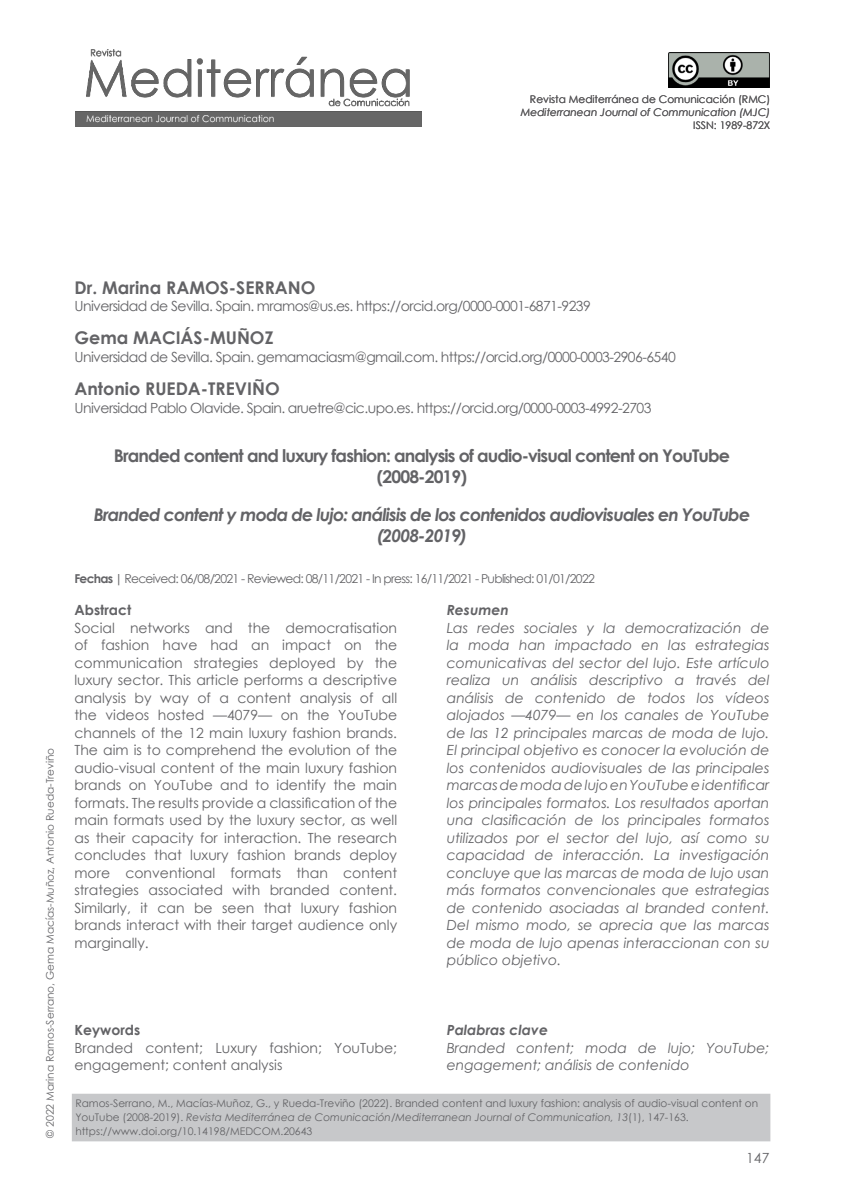
<style>
.page{position:relative;width:844px;height:1191px;background:#fff}
.page>*{position:absolute;margin:0;border:0;box-sizing:border-box;transform-origin:0 0}
.Título_artículo_INGL{font:italic 700 17.5px/21px "Century Gothic";letter-spacing:-.05em;color:#636366;text-align:center}
.Título_artículo_INGL-2{font:700 17.5px/21px "Century Gothic";letter-spacing:-.05em;color:#636366;text-align:center}
.Autor_1{font:700 17.5px "Century Gothic";color:#636366}
.Resumen_CUERPO{font:italic 14px/17.5px "Century Gothic";color:#636366;text-align:justify}
.Resumen_CUERPO-2{font:14px/17.5px "Century Gothic";color:#636366;text-align:justify}
.Datos_autor_2{font:14px "Century Gothic";letter-spacing:-.04em;color:#636366}
.Palabras_Clave_TÍTUL{font:italic 700 14px "Century Gothic";color:#636366}
.Resumen_CUERPO-3{font:700 14px "Century Gothic";color:#636366}
.Palabras_Clave_TÍTUL-2{font:700 14px "Century Gothic";color:#636366}
.Resumen_CUERPO-4{font:italic 700 14px "Century Gothic";color:#636366}
.Fechas{font:12.25px "Century Gothic";letter-spacing:-.06em;color:#636366}
.Pie{font:10.5px/14px "Century Gothic";color:#636366}
.Autores_lateral{font:10.5px "Century Gothic";color:#636366}
.t1{font:italic 10.5px "Century Gothic";color:#636366}
.s1{font-weight:700}
.s2{font-style:italic}
</style>
<div class="page">
<img style="left:75px;top:50px;width:346px;height:77px">
<img style="left:668px;top:52px;width:101px;height:35px">
<div style="left:74px;top:1095px;width:694px;height:44px;background:#c7c8ca"></div>
<div style="left:72px;top:1093px;width:698px;height:48px;border:4px solid #c7c8ca"></div>
<p class="Pie" style="left:530px;top:92px;width:242px">Revista Mediterránea de Comunicación (RMC)</p>
<p class="t1" style="left:520px;top:105px;width:251px">Mediterranean Journal of Communication (MJC)</p>
<p class="Pie" style="left:693px;top:118px;width:79px">ISSN: 1989-872X</p>
<p class="Autores_lateral" style="left:43px;top:1137px;width:391px;rotate:-90deg">© 2022 Marina Ramos-Serrano, Gema Macías-Muñoz, Antonio Rueda-Treviño</p>
<p class="Autor_1" style="left:74px;top:274px;width:242px">Dr. Marina RAMOS-SERRANO</p>
<p class="Datos_autor_2" style="left:74px;top:296px;width:518px">Universidad de Sevilla. Spain. mramos@us.es. https://orcid.org/0000-0001-6871-9239</p>
<p class="Autor_1" style="left:74px;top:325px;width:200px">Gema MACIÁS-MUÑOZ</p>
<p class="Datos_autor_2" style="left:74px;top:347px;width:602px">Universidad de Sevilla. Spain. gemamaciasm@gmail.com. https://orcid.org/0000-0003-2906-6540</p>
<p class="Autor_1" style="left:74px;top:375px;width:207px">Antonio RUEDA-TREVIÑO</p>
<p class="Datos_autor_2" style="left:74px;top:398px;width:578px">Universidad Pablo Olavide. Spain. aruetre@cic.upo.es. https://orcid.org/0000-0003-4992-2703</p>
<p class="Título_artículo_INGL-2" style="left:114px;top:444px;width:617px">Branded content and luxury fashion: analysis of audio-visual content on YouTube (2008-2019)</p>
<p class="Título_artículo_INGL" style="left:94px;top:504px;width:657px">Branded content y moda de lujo: análisis de los contenidos audiovisuales en YouTube (2008-2019)</p>
<p class="Fechas" style="left:74px;top:570px;width:521px"><span class="s1">Fechas |</span> Received: 06/08/2021 - Reviewed: 08/11/2021 - In press: 16/11/2021 - Published: 01/01/2022</p>
<p class="Resumen_CUERPO-4" style="left:446px;top:599px;width:64px">Resumen</p>
<p class="Resumen_CUERPO" style="left:446px;top:618px;width:324px">Las redes sociales y la democratización de la moda han impactado en las estrategias comunicativas del sector del lujo. Este artículo realiza un análisis descriptivo a través del análisis de contenido de todos los vídeos alojados —4079— en los canales de YouTube de las 12 principales marcas de moda de lujo.<br>El principal objetivo es conocer la evolución de los contenidos audiovisuales de las principales marcas de moda de lujo en YouTube e identificar los principales formatos. Los resultados aportan una clasificación de los principales formatos utilizados por el sector del lujo, así como su capacidad de interacción. La investigación concluye que las marcas de moda de lujo usan más formatos convencionales que estrategias de contenido asociadas al branded content.<br>Del mismo modo, se aprecia que las marcas de moda de lujo apenas interaccionan con su público objetivo.</p>
<p class="Resumen_CUERPO-3" style="left:74px;top:599px;width:58px">Abstract</p>
<p class="Resumen_CUERPO-2" style="left:74px;top:618px;width:324px">Social networks and the democratisation of fashion have had an impact on the communication strategies deployed by the luxury sector. This article performs a descriptive analysis by way of a content analysis of all the videos hosted —4079— on the YouTube channels of the 12 main luxury fashion brands.<br>The aim is to comprehend the evolution of the audio-visual content of the main luxury fashion brands on YouTube and to identify the main formats. The results provide a classification of the main formats used by the luxury sector, as well as their capacity for interaction. The research concludes that luxury fashion brands deploy more conventional formats than content strategies associated with branded content.<br>Similarly, it can be seen that luxury fashion brands interact with their target audience only marginally.</p>
<p class="Palabras_Clave_TÍTUL-2" style="left:74px;top:1019px;width:67px">Keywords</p>
<p class="Resumen_CUERPO-2" style="left:74px;top:1038px;width:324px">Branded content; Luxury fashion; YouTube; engagement; content analysis</p>
<p class="Pie" style="left:75px;top:1095px;width:684px">Ramos-Serrano, M., Macías-Muñoz, G., y Rueda-Treviño (2022). Branded content and luxury fashion: analysis of audio-visual content on<br>YouTube (2008-2019). <span class="s2">Revista Mediterránea de Comunicación/Mediterranean Journal of Communication, 13</span>(1), 147-163.</p>
<p class="Palabras_Clave_TÍTUL" style="left:446px;top:1019px;width:103px">Palabras clave</p>
<p class="Resumen_CUERPO" style="left:446px;top:1038px;width:324px">Branded content; moda de lujo; YouTube; engagement; análisis de contenido</p>
<p class="Pie" style="left:75px;top:1123px;width:238px">https://www.doi.org/10.14198/MEDCOM.20643</p>
<p class="Resumen_CUERPO-2" style="left:746px;top:1149px;width:25px">147</p>
</div>
